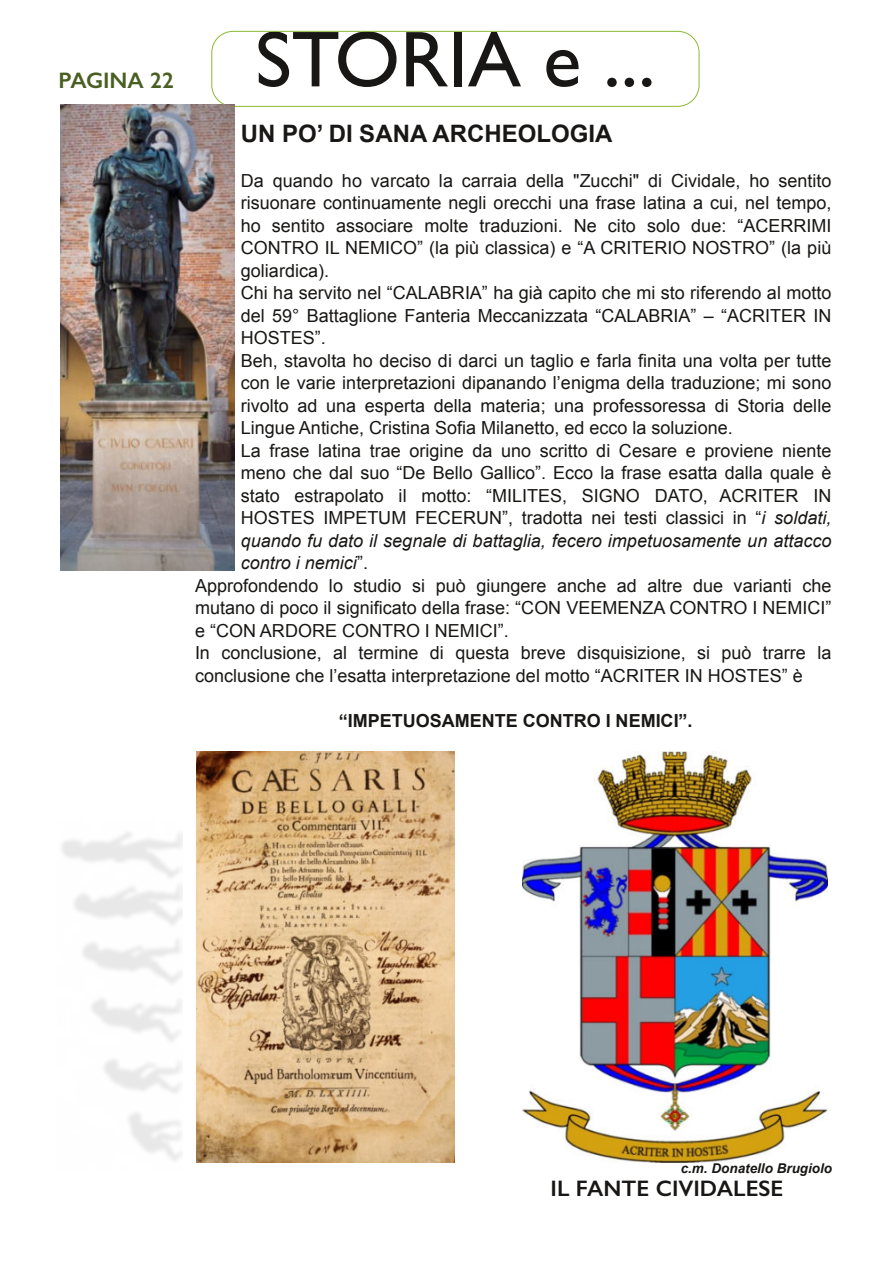
<style>
.page{position:relative;width:893px;height:1263px;background:#fff}
.page>*{position:absolute;margin:0;border:0;box-sizing:border-box;transform-origin:0 0}
.t1{font:79.5px "Gill Sans";color:#181715}
.t2{font:700 24px "Arial";color:#181715}
.t3{font:600 22.5px "Gill Sans";color:#181715}
.t4{font:600 22.5px "Gill Sans";color:#495f22}
.t5{font:18px "Arial";color:#181715}
.t6{font:italic 18px "Arial";color:#181715}
.t7{font:700 18px "Arial";color:#181715}
.t8{font:italic 700 13.5px "Arial";color:#181715}
.s1{font-style:italic}
.s2{font-style:normal}
</style>
<div class="page">
<div style="left:212px;top:31px;width:487px;height:75px;border:1px solid #8db933;border-radius:21px"></div>
<img style="left:60px;top:105px;width:175px;height:465px">
<img style="left:196px;top:751px;width:258px;height:411px">
<img style="left:522px;top:751px;width:305px;height:411px">
<p class="t4" style="left:58px;top:67px;width:117px">PAGINA 22</p>
<h1 class="t1" style="left:255px;top:27px;width:402px">STORIA e ...</h1>
<h2 class="t2" style="left:241px;top:117px;width:373px">UN PO’ DI SANA ARCHEOLOGIA</h2>
<p class="t5" style="left:241px;top:169px;width:592px">Da quando ho varcato la carraia della "Zucchi" di Cividale, ho sentito</p>
<p class="t5" style="left:241px;top:191px;width:592px">risuonare continuamente negli orecchi una frase latina a cui, nel tempo,</p>
<p class="t5" style="left:241px;top:214px;width:592px">ho sentito associare molte traduzioni. Ne cito solo due: “ACERRIMI</p>
<p class="t5" style="left:241px;top:236px;width:592px">CONTRO IL NEMICO” (la più classica) e “A CRITERIO NOSTRO” (la più</p>
<p class="t5" style="left:241px;top:259px;width:90px">goliardica).</p>
<p class="t5" style="left:241px;top:281px;width:592px">Chi ha servito nel “CALABRIA” ha già capito che mi sto riferendo al motto</p>
<p class="t5" style="left:241px;top:304px;width:592px">del 59° Battaglione Fanteria Meccanizzata “CALABRIA” – “ACRITER IN</p>
<p class="t5" style="left:241px;top:326px;width:86px">HOSTES”.</p>
<p class="t5" style="left:241px;top:349px;width:592px">Beh, stavolta ho deciso di darci un taglio e farla finita una volta per tutte</p>
<p class="t5" style="left:241px;top:371px;width:592px">con le varie interpretazioni dipanando l’enigma della traduzione; mi sono</p>
<p class="t5" style="left:241px;top:394px;width:592px">rivolto ad una esperta della materia; una professoressa di Storia delle</p>
<p class="t5" style="left:241px;top:416px;width:494px">Lingue Antiche, Cristina Sofia Milanetto, ed ecco la soluzione.</p>
<p class="t5" style="left:241px;top:439px;width:592px">La frase latina trae origine da uno scritto di Cesare e proviene niente</p>
<p class="t5" style="left:241px;top:461px;width:592px">meno che dal suo “De Bello Gallico”. Ecco la frase esatta dalla quale è</p>
<p class="t5" style="left:241px;top:484px;width:592px">stato estrapolato il motto: “MILITES, SIGNO DATO, ACRITER IN</p>
<p class="t5" style="left:241px;top:506px;width:592px">HOSTES IMPETUM FECERUN”, tradotta nei testi classici in “<span class="s1">i soldati,</span></p>
<p class="t6" style="left:241px;top:529px;width:592px">quando fu dato il segnale di battaglia, fecero impetuosamente un attacco</p>
<p class="t6" style="left:241px;top:551px;width:129px">contro i nemici<span class="s2">”.</span></p>
<p class="t5" style="left:195px;top:574px;width:638px">Approfondendo lo studio si può giungere anche ad altre due varianti che</p>
<p class="t5" style="left:195px;top:596px;width:638px">mutano di poco il significato della frase: “CON VEEMENZA CONTRO I NEMICI”</p>
<p class="t5" style="left:195px;top:619px;width:315px">e “CON ARDORE CONTRO I NEMICI”.</p>
<p class="t5" style="left:195px;top:641px;width:638px">In conclusione, al termine di questa breve disquisizione, si può trarre la</p>
<p class="t5" style="left:195px;top:664px;width:609px">conclusione che l’esatta interpretazione del motto “ACRITER IN HOSTES” è</p>
<p class="t7" style="left:339px;top:708px;width:355px">“IMPETUOSAMENTE CONTRO I NEMICI”.</p>
<p class="t8" style="left:681px;top:1160px;width:153px">c.m. Donatello Brugiolo</p>
<p class="t3" style="left:550px;top:1175px;width:234px">IL FANTE CIVIDALESE</p>
</div>
